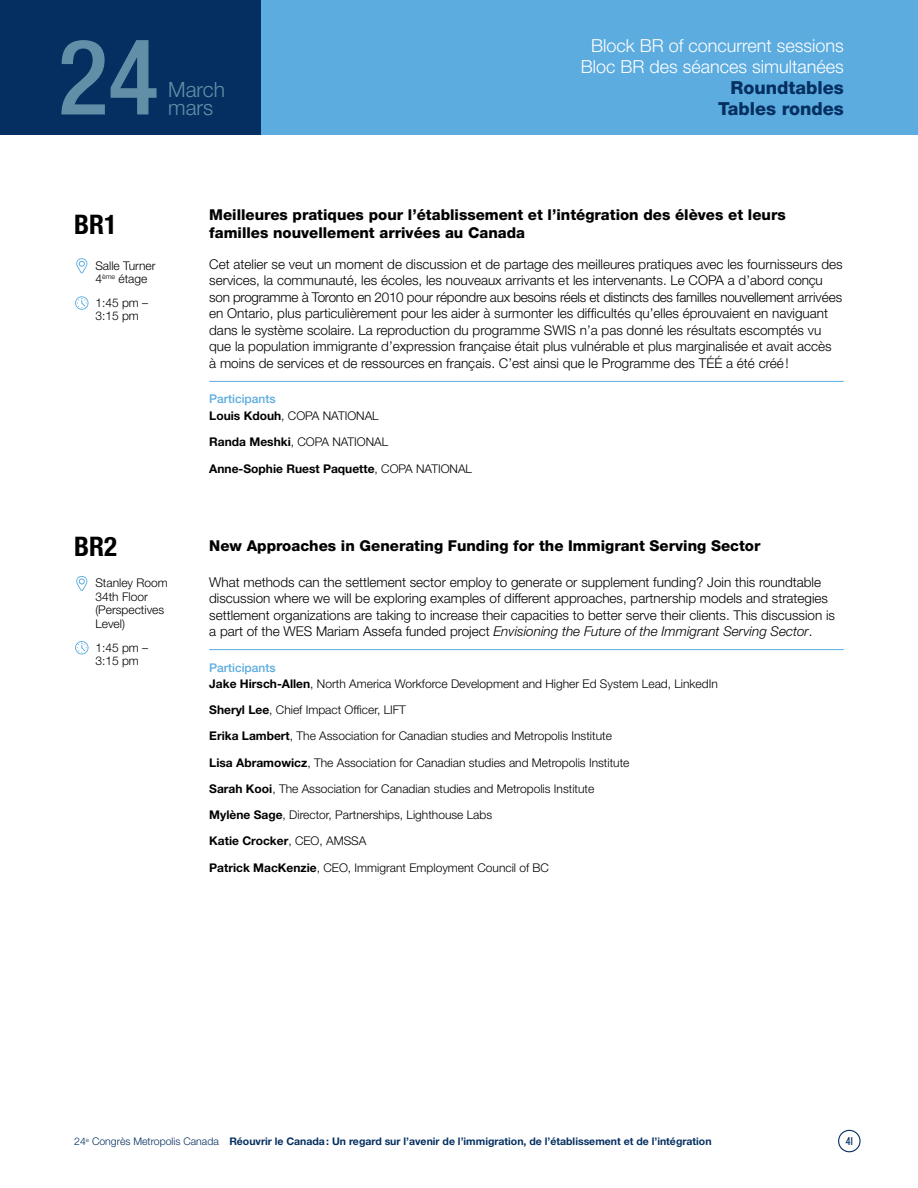
<style>
.page{position:relative;width:918px;height:1188px;background:#fff}
.page>*{position:absolute;margin:0;border:0;box-sizing:border-box;transform-origin:0 0}
.t1{font:500 condensed 105px "Helvetica Neue";color:#628fa7}
.t2{font:700 condensed 27px "Helvetica Neue";color:#000}
.t3{font:300 21px "Helvetica Neue";color:#628fa7}
.t4{font:300 18px/21px "Helvetica Neue";color:#fff;text-align:center}
.t5{font:800 18px/21px "Helvetica Neue";color:#042f60;text-align:right}
.t6{font:800 15px/18px "Helvetica Neue";color:#000}
.t7{font:300 13.5px/16.5px "Helvetica Neue";color:#000}
.t8{font:300 12px/13.5px "Helvetica Neue";color:#000}
.t9{font:700 12px "Helvetica Neue";color:#000}
.t10{font:12px "Knockout HTF29 Junior Liteweight";color:#042f60}
.t11{font:700 10.5px "Helvetica Neue";color:#042f60}
.s1{font-weight:500;color:#5cacdf}
.s2{font-weight:700}
.s3{font-weight:300}
.s4{font-style:italic}
</style>
<div class="page">
<div style="left:261px;top:0;width:657px;height:135px;background:#5cacdf"></div>
<div style="left:0;top:0;width:261px;height:135px;background:#042f60"></div>
<div style="left:838px;top:1130px;width:23px;height:22px;border:1px solid #042f60;border-radius:50%"></div>
<hr style="left:209px;top:381px;width:635px;height:1px;background:#5cacdf">
<svg style="left:76px;top:258px;width:12px;height:15px"></svg>
<svg style="left:75px;top:296px;width:14px;height:14px"></svg>
<hr style="left:209px;top:649px;width:635px;height:1px;background:#5cacdf">
<svg style="left:76px;top:576px;width:12px;height:15px"></svg>
<svg style="left:75px;top:641px;width:14px;height:13px"></svg>
<h1 class="t1" style="left:58px;top:15px;width:102px">24</h1>
<h3 class="t3" style="left:168px;top:76px;width:58px">March</h3>
<h3 class="t3" style="left:168px;top:94px;width:47px">mars</h3>
<h3 class="t4" style="left:581px;top:34px;width:265px">Block BR of concurrent sessions<br>Bloc BR des séances simultanées</h3>
<h3 class="t5" style="left:718px;top:77px;width:127px">Roundtables<br>Tables rondes</h3>
<h2 class="t2" style="left:74px;top:208px;width:44px">BR1</h2>
<p class="t6" style="left:209px;top:206px;width:578px">Meilleures pratiques pour l’établissement et l’intégration des élèves et leurs familles nouvellement arrivées au Canada</p>
<p class="t8" style="left:95px;top:258px;width:62px">Salle Turner<br>4<sup>ème</sup> étage</p>
<p class="t8" style="left:95px;top:296px;width:54px">1:45 pm –<br>3:15 pm</p>
<p class="t7" style="left:209px;top:256px;width:635px">Cet atelier se veut un moment de discussion et de partage des meilleures pratiques avec les fournisseurs des services, la communauté, les écoles, les nouveaux arrivants et les intervenants. Le COPA a d’abord conçu son programme à Toronto en 2010 pour répondre aux besoins réels et distincts des familles nouvellement arrivées en Ontario, plus particulièrement pour les aider à surmonter les difficultés qu’elles éprouvaient en naviguant dans le système scolaire. La reproduction du programme SWIS n’a pas donné les résultats escomptés vu que la population immigrante d’expression française était plus vulnérable et plus marginalisée et avait accès<br>à moins de services et de ressources en français. C’est ainsi que le Programme des TÉÉ a été créé!</p>
<p class="t8" style="left:209px;top:391px;width:171px;line-height:16.2px"><span class="s1">Participants<br></span><span class="s2">Louis Kdouh</span>, COPA NATIONAL</p>
<p class="t8" style="left:209px;top:435px;width:180px"><span class="s2">Randa Meshki</span>, COPA NATIONAL</p>
<p class="t9" style="left:209px;top:462px;width:264px">Anne-Sophie Ruest Paquette<span class="s3">, COPA NATIONAL</span></p>
<h2 class="t2" style="left:74px;top:530px;width:44px">BR2</h2>
<p class="t6" style="left:209px;top:537px;width:553px">New Approaches in Generating Funding for the Immigrant Serving Sector</p>
<p class="t8" style="left:95px;top:576px;width:74px">Stanley Room<br>34th Floor (Perspectives<br>Level)</p>
<p class="t8" style="left:95px;top:640px;width:54px">1:45 pm –<br>3:15 pm</p>
<p class="t7" style="left:209px;top:573px;width:627px">What methods can the settlement sector employ to generate or supplement funding? Join this roundtable discussion where we will be exploring examples of different approaches, partnership models and strategies settlement organizations are taking to increase their capacities to better serve their clients. This discussion is a part of the WES Mariam Assefa funded project <span class="s4">Envisioning the Future of the Immigrant Serving Sector</span>.</p>
<p class="t8" style="left:209px;top:659px;width:510px;line-height:16.2px"><span class="s1">Participants<br></span><span class="s2">Jake Hirsch-Allen</span>, North America Workforce Development and Higher Ed System Lead, LinkedIn</p>
<p class="t8" style="left:209px;top:696px;width:422px;line-height:26.2px"><span class="s2">Sheryl Lee</span>, Chief Impact Officer, LIFT<br><span class="s2">Erika Lambert</span>, The Association for Canadian studies and Metropolis Institute <span class="s2">Lisa Abramowicz</span>, The Association for Canadian studies and Metropolis Institute <span class="s2">Sarah Kooi</span>, The Association for Canadian studies and Metropolis Institute <span class="s2">Mylène Sage</span>, Director, Partnerships, Lighthouse Labs<br><span class="s2">Katie Crocker</span>, CEO, AMSSA<br><span class="s2">Patrick MacKenzie</span>, CEO, Immigrant Employment Council of BC</p>
<p class="t11" style="left:74px;top:1135px;width:639px"><span class="s3">24</span><sup>e</sup> <span class="s3">Congrès Metropolis Canada</span> Réouvrir le Canada: Un regard sur l’avenir de l’immigration, de l’établissement et de l’intégration</p>
<p class="t10" style="left:846px;top:1135px;width:9px">41</p>
</div>
